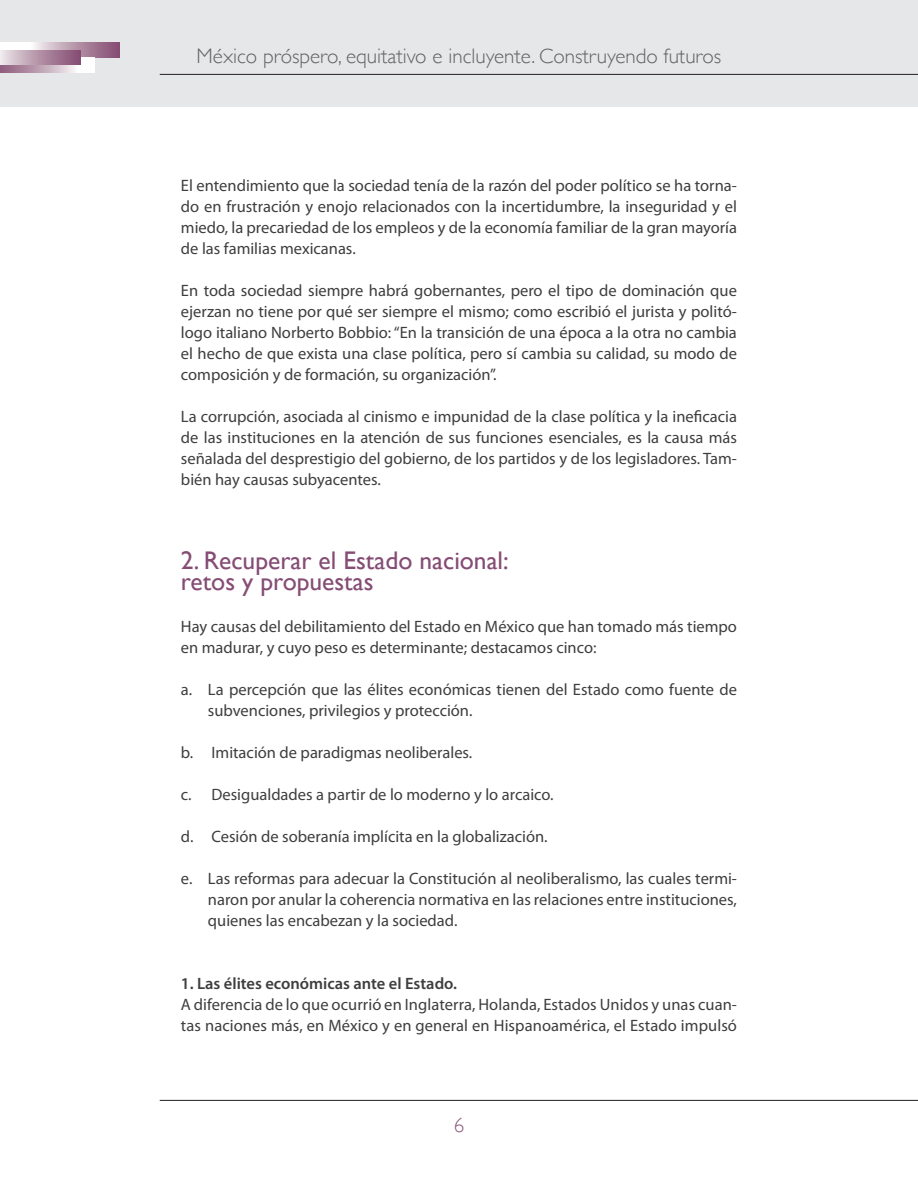
<style>
.page{position:relative;width:918px;height:1188px;background:#fff}
.page>*{position:absolute;margin:0;border:0;box-sizing:border-box;transform-origin:0 0}
.Titulo{font:25.5px "Gill Sans";color:#854c74}
.t1{font:300 21px "Gill Sans";color:#636366}
.t2{font:300 21px "Gill Sans";color:#8e5a7d}
.Cuerpo{font:16.5px/21px "Myriad Pro";color:#3e3e3f;text-align:justify}
.Cuerpo-2{font:600 16.5px "Myriad Pro";color:#3e3e3f}
</style>
<div class="page">
<div style="left:0;top:0;width:918px;height:107px;background:#e6e7e9"></div>
<svg style="left:0;top:43px;width:119px;height:14px"></svg>
<svg style="left:0;top:57px;width:95px;height:15px"></svg>
<svg style="left:0;top:50px;width:80px;height:15px"></svg>
<hr style="left:160px;top:74px;width:758px;height:1px;background:#231f20">
<hr style="left:160px;top:1100px;width:758px;height:1px;background:#231f20">
<p class="t1" style="left:197px;top:40px;width:526px">México próspero, equitativo e incluyente. Construyendo futuros</p>
<p class="Cuerpo" style="left:181px;top:175px;width:558px">El entendimiento que la sociedad tenía de la razón del poder político se ha torna&shy;do en frustración y enojo relacionados con la incertidumbre, la inseguridad y el miedo, la precariedad de los empleos y de la economía familiar de la gran mayoría de las familias mexicanas.</p>
<p class="Cuerpo" style="left:181px;top:280px;width:558px">En toda sociedad siempre habrá gobernantes, pero el tipo de dominación que ejerzan no tiene por qué ser siempre el mismo; como escribió el jurista y politó&shy;logo italiano Norberto Bobbio: “En la transición de una época a la otra no cambia el hecho de que exista una clase política, pero sí cambia su calidad, su modo de composición y de formación, su organización”.</p>
<p class="Cuerpo" style="left:181px;top:406px;width:558px">La corrupción, asociada al cinismo e impunidad de la clase política y la ineficacia de las instituciones en la atención de sus funciones esenciales, es la causa más señalada del desprestigio del gobierno, de los partidos y de los legisladores. Tam&shy;bién hay causas subyacentes.</p>
<p class="Titulo" style="left:181px;top:545px;width:329px">2. Recuperar el Estado nacional:</p>
<p class="Titulo" style="left:181px;top:566px;width:194px">retos y propuestas</p>
<p class="Cuerpo" style="left:181px;top:616px;width:558px">Hay causas del debilitamiento del Estado en México que han tomado más tiempo en madurar, y cuyo peso es determinante; destacamos cinco:</p>
<p class="Cuerpo" style="left:208px;top:679px;width:531px;text-indent:-27px">a. La percepción que las élites económicas tienen del Estado como fuente de subvenciones, privilegios y protección.</p>
<p class="Cuerpo" style="left:181px;top:742px;width:293px">b. Imitación de paradigmas neoliberales.</p>
<p class="Cuerpo" style="left:181px;top:784px;width:374px">c. Desigualdades a partir de lo moderno y lo arcaico.</p>
<p class="Cuerpo" style="left:181px;top:826px;width:368px">d. Cesión de soberanía implícita en la globalización.</p>
<p class="Cuerpo" style="left:208px;top:868px;width:531px;text-indent:-27px">e. Las reformas para adecuar la Constitución al neoliberalismo, las cuales termi&shy;naron por anular la coherencia normativa en las relaciones entre instituciones, quienes las encabezan y la sociedad.</p>
<p class="Cuerpo-2" style="left:181px;top:973px;width:277px">1. Las élites económicas ante el Estado.</p>
<p class="Cuerpo" style="left:181px;top:994px;width:558px">A diferencia de lo que ocurrió en Inglaterra, Holanda, Estados Unidos y unas cuan&shy;tas naciones más, en México y en general en Hispanoamérica, el Estado impulsó</p>
<p class="t2" style="left:454px;top:1108px;width:12px">6</p>
</div>
